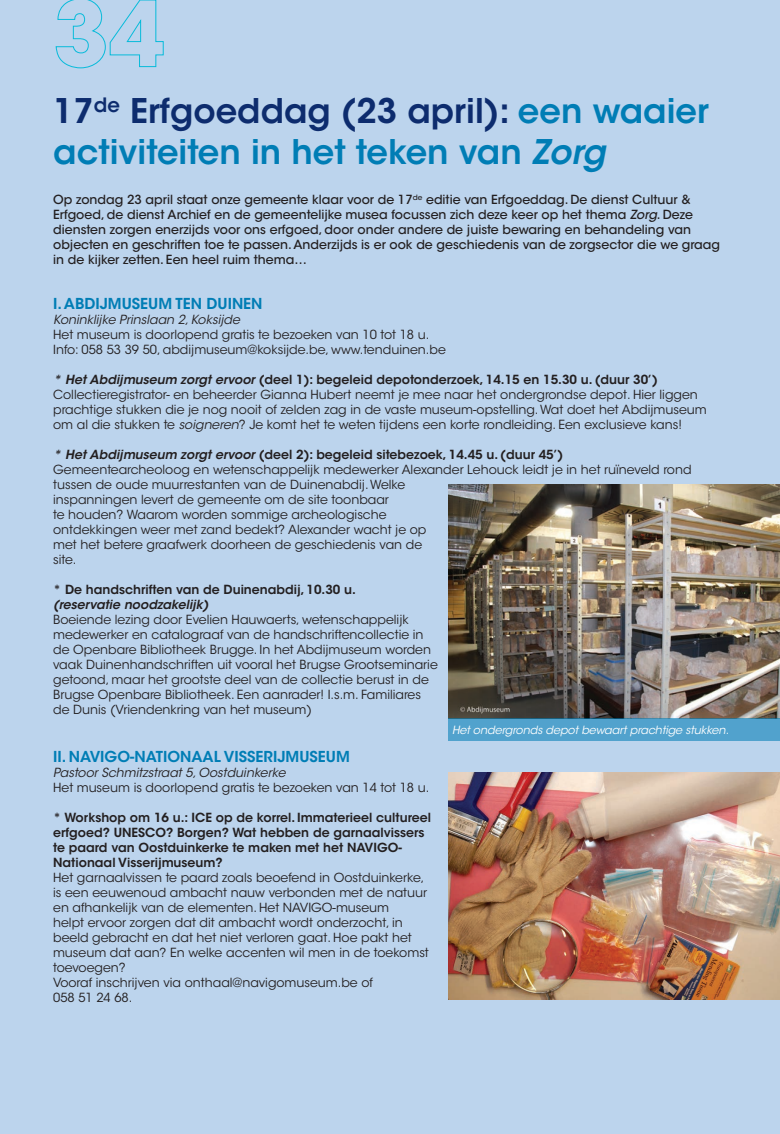
<style>
.page{position:relative;width:780px;height:1134px;background:#bcd4ed}
.page>*{position:absolute;margin:0;border:0;box-sizing:border-box;transform-origin:0 0}
.Titels_licht_blauw{font:600 33.75px/40.5px "ITC Avant Garde Std";color:#007db5}
.Body{font:600 15px "ITC Avant Garde Std";color:#007db5}
.Body-2{font:12.5px/15px "ITC Avant Garde Std";color:#231f20}
.Body-3{font:600 12.5px/15px "ITC Avant Garde Std";color:#231f20}
.Inleiding{font:500 12.5px/15px "ITC Avant Garde Std";color:#231f20}
.Body-4{font:italic 12.5px "ITC Avant Garde Std";color:#231f20}
.Onderschrift_foto{font:italic 11.25px "ITC Avant Garde Std";letter-spacing:-.01em;color:#fff}
.s1{color:#0d2c6e}
.s2{font-style:italic}
</style>
<div class="page">
<img style="left:448px;top:484px;width:332px;height:235px">
<img style="left:448px;top:772px;width:332px;height:227px">
<div style="left:448px;top:719px;width:332px;height:22px;background:#51a2cd"></div>
<svg style="left:55px;top:0;width:109px;height:68px"></svg>
<p class="Titels_licht_blauw" style="left:53px;top:91px;width:657px"><span class="s1">17</span><sup>de</sup> <span class="s1">Erfgoeddag (23 april):</span> een waaier activiteiten in het teken van <span class="s2">Zorg</span></p>
<p class="Inleiding" style="left:53px;top:192px;width:668px">Op zondag 23 april staat onze gemeente klaar voor de 17<sup>de</sup> editie van Erfgoeddag. De dienst Cultuur &amp; Erfgoed, de dienst Archief en de gemeentelijke musea focussen zich deze keer op het thema <span class="s2">Zorg</span>. Deze diensten zorgen enerzijds voor ons erfgoed, door onder andere de juiste bewaring en behandeling van objecten en geschriften toe te passen. Anderzijds is er ook de geschiedenis van de zorgsector die we graag in de kijker zetten. Een heel ruim thema…</p>
<p class="Body" style="left:53px;top:294px;width:211px">I. ABDIJMUSEUM TEN DUINEN</p>
<p class="Body-4" style="left:53px;top:312px;width:188px">Koninklijke Prinslaan 2, Koksijde</p>
<p class="Body-2" style="left:53px;top:327px;width:377px">Het museum is doorlopend gratis te bezoeken van 10 tot 18 u.</p>
<p class="Body-2" style="left:53px;top:342px;width:394px">Info: 058 53 39 50, abdijmuseum@koksijde.be, www.tenduinen.be</p>
<p class="Body-3" style="left:53px;top:372px;width:606px"><span class="s2">* Het Abdijmuseum zorgt ervoor</span> (deel 1): begeleid depotonderzoek, 14.15 en 15.30 u. (duur 30’)</p>
<p class="Body-2" style="left:53px;top:387px;width:655px">Collectieregistrator- en beheerder Gianna Hubert neemt je mee naar het ondergrondse depot. Hier liggen prachtige stukken die je nog nooit of zelden zag in de vaste museum-opstelling. Wat doet het Abdijmuseum om al die stukken te <span class="s2">soigneren</span>? Je komt het te weten tijdens een korte rondleiding. Een exclusieve kans!</p>
<p class="Body-3" style="left:53px;top:447px;width:511px"><span class="s2">* Het Abdijmuseum zorgt ervoor</span> (deel 2): begeleid sitebezoek, 14.45 u. (duur 45’)</p>
<p class="Body-2" style="left:53px;top:462px;width:640px">Gemeentearcheoloog en wetenschappelijk medewerker Alexander Lehouck leidt je in het ruïneveld rond tussen de oude muurrestanten van de Duinenabdij. Welke<br>inspanningen levert de gemeente om de site toonbaar<br>te houden? Waarom worden sommige archeologische<br>ontdekkingen weer met zand bedekt? Alexander wacht je op<br>met het betere graafwerk doorheen de geschiedenis van de<br>site.</p>
<p class="Body-3" style="left:53px;top:582px;width:304px">* De handschriften van de Duinenabdij, 10.30 u. <span class="s2">(reservatie noodzakelijk)</span></p>
<p class="Body-2" style="left:53px;top:612px;width:386px">Boeiende lezing door Evelien Hauwaerts, wetenschappelijk medewerker en catalograaf van de handschriftencollectie in de Openbare Bibliotheek Brugge. In het Abdijmuseum worden vaak Duinenhandschriften uit vooral het Brugse Grootseminarie getoond, maar het grootste deel van de collectie berust in de Brugse Openbare Bibliotheek. Een aanrader! I.s.m. Familiares de Dunis (Vriendenkring van het museum)</p>
<p class="Body" style="left:53px;top:747px;width:298px">II. NAVIGO-NATIONAAL VISSERIJMUSEUM</p>
<p class="Body-4" style="left:53px;top:765px;width:234px">Pastoor Schmitzstraat 5, Oostduinkerke</p>
<p class="Body-2" style="left:53px;top:780px;width:377px">Het museum is doorlopend gratis te bezoeken van 14 tot 18 u.</p>
<p class="Body-3" style="left:53px;top:810px;width:379px">* Workshop om 16 u.: ICE op de korrel. Immaterieel cultureel erfgoed? UNESCO? Borgen? Wat hebben de garnaalvissers te paard van Oostduinkerke te maken met het NAVIGO-Nationaal Visserijmuseum?</p>
<p class="Body-2" style="left:53px;top:870px;width:377px">Het garnaalvissen te paard zoals beoefend in Oostduinkerke, is een eeuwenoud ambacht nauw verbonden met de natuur en afhankelijk van de elementen. Het NAVIGO-museum<br>helpt ervoor zorgen dat dit ambacht wordt onderzocht, in beeld gebracht en dat het niet verloren gaat. Hoe pakt het museum dat aan? En welke accenten wil men in de toekomst toevoegen?</p>
<p class="Body-2" style="left:53px;top:975px;width:321px">Vooraf inschrijven via onthaal@navigomuseum.be of</p>
<p class="Body-2" style="left:53px;top:990px;width:81px">058 51 24 68.</p>
<p class="Onderschrift_foto" style="left:452px;top:723px;width:278px">Het ondergronds depot bewaart prachtige stukken.</p>
</div>
